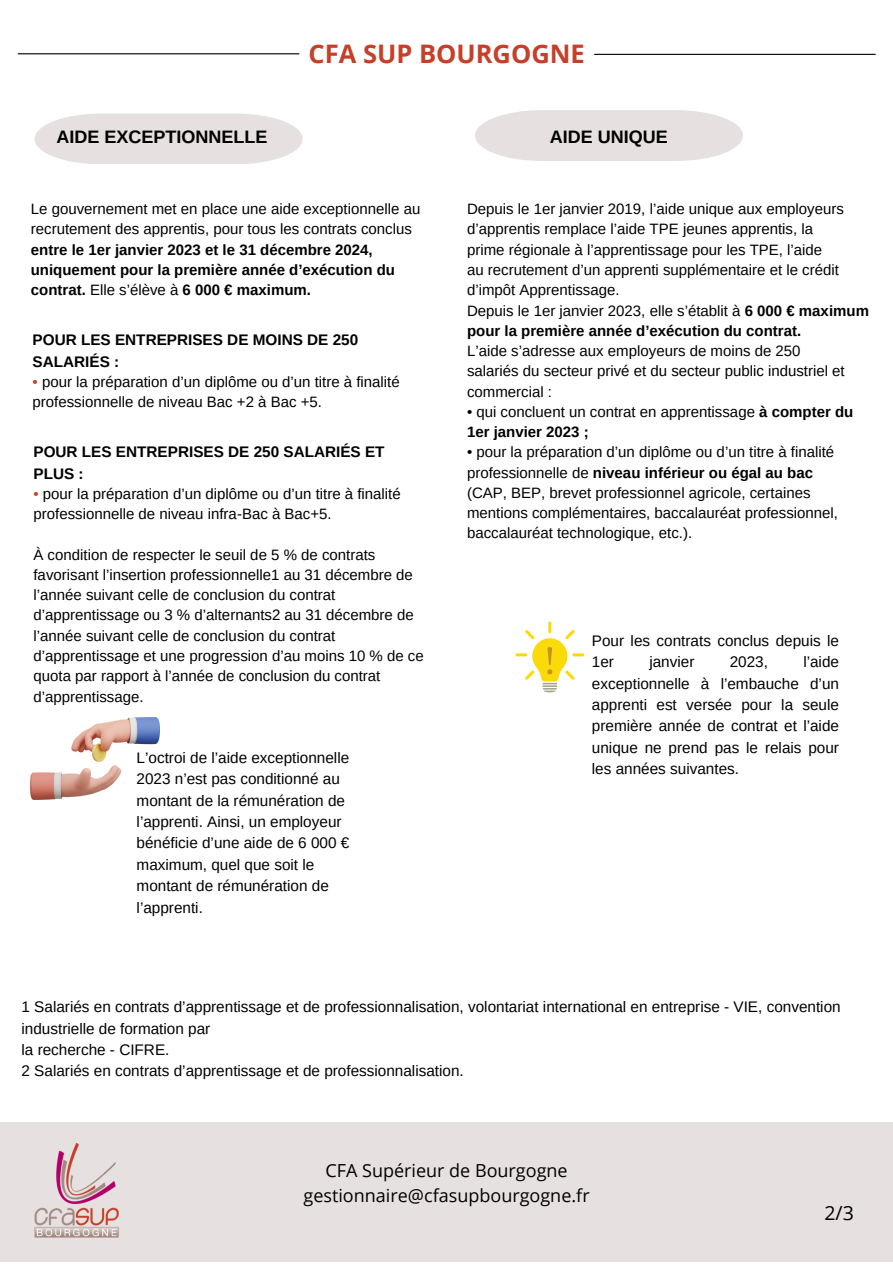
<style>
.page{position:relative;width:893px;height:1264px;background:#fff}
.page>*{position:absolute;margin:0;border:0;box-sizing:border-box;transform-origin:0 0}
.t1{font:700 25.5px "Open Sans";color:#c63f29}
.t2{font:19.5px "Open Sans";color:#000}
.t3{font:18px/24.8px "Open Sans";color:#000;text-align:center}
.t4{font:700 18px "Arimo";color:#000}
.t5{font:15.3px/21.3px "Arimo";color:#000}
.t6{font:700 15.3px "Arimo";color:#000}
.t7{font:15px/20.2px "Arimo";color:#000}
.t8{font:700 15px "Arimo";color:#000}
.s1{font-weight:700}
.s2{color:#c63f29}
.s3{font-weight:400}
</style>
<div class="page">
<svg style="left:35px;top:113px;width:267px;height:51px"></svg>
<svg style="left:475px;top:110px;width:268px;height:51px"></svg>
<hr style="left:18px;top:53px;width:281px;height:1px;background:#000">
<hr style="left:594px;top:54px;width:281px;height:1px;background:#000">
<div style="left:0;top:1121px;width:892px;height:140px;background:#e6e1e0"></div>
<img style="left:34px;top:1142px;width:85px;height:96px">
<img style="left:31px;top:717px;width:128px;height:82px">
<svg style="left:515px;top:621px;width:69px;height:71px"></svg>
<p class="t4" style="left:56px;top:127px;width:212px">AIDE EXCEPTIONNELLE</p>
<h2 class="t1" style="left:308px;top:36px;width:278px">CFA SUP BOURGOGNE</h2>
<p class="t4" style="left:550px;top:127px;width:119px">AIDE UNIQUE</p>
<p class="t7" style="left:31px;top:199px;width:391px">Le gouvernement met en place une aide exceptionnelle au recrutement des apprentis, pour tous les contrats conclus <span class="s1">entre le 1er janvier 2023 et le 31 décembre 2024, uniquement pour la première année d’exécution du contrat.</span> Elle s’élève à <span class="s1">6 000 € maximum.</span></p>
<p class="t6" style="left:33px;top:331px;width:327px">POUR LES ENTREPRISES DE MOINS DE 250</p>
<p class="t6" style="left:33px;top:353px;width:88px">SALARIÉS :</p>
<p class="t7" style="left:33px;top:371px;width:369px"><span class="s2">•</span> pour la préparation d’un diplôme ou d’un titre à finalité</p>
<p class="t7" style="left:33px;top:392px;width:291px">professionnelle de niveau Bac +2 à Bac +5.</p>
<p class="t6" style="left:33px;top:443px;width:352px">POUR LES ENTREPRISES DE 250 SALARIÉS ET</p>
<p class="t6" style="left:33px;top:465px;width:52px">PLUS :</p>
<p class="t7" style="left:33px;top:483px;width:369px"><span class="s2">•</span> pour la préparation d’un diplôme ou d’un titre à finalité</p>
<p class="t7" style="left:33px;top:504px;width:299px">professionnelle de niveau infra-Bac à Bac+5.</p>
<p class="t7" style="left:33px;top:544px;width:392px">À condition de respecter le seuil de 5 % de contrats favorisant l’insertion professionnelle1 au 31 décembre de l’année suivant celle de conclusion du contrat d’apprentissage ou 3 % d’alternants2 au 31 décembre de l’année suivant celle de conclusion du contrat d’apprentissage et une progression d’au moins 10 % de ce quota par rapport à l’année de conclusion du contrat d’apprentissage.</p>
<p class="t5" style="left:137px;top:746px;width:214px">L’octroi de l’aide exceptionnelle<br>2023 n’est pas conditionné au montant de la rémunération de</p>
<p class="t5" style="left:137px;top:811px;width:214px">l’apprenti. Ainsi, un employeur bénéficie d’une aide de 6 000 € maximum, quel que soit le montant de rémunération de l’apprenti.</p>
<p class="t7" style="left:467px;top:199px;width:378px">Depuis le 1er janvier 2019, l’aide unique aux employeurs</p>
<p class="t7" style="left:467px;top:219px;width:347px">d’apprentis remplace l’aide TPE jeunes apprentis, la</p>
<p class="t7" style="left:467px;top:239px;width:357px">prime régionale à l’apprentissage pour les TPE, l’aide</p>
<p class="t7" style="left:467px;top:260px;width:373px">au recrutement d’un apprenti supplémentaire et le crédit</p>
<p class="t7" style="left:467px;top:280px;width:154px">d’impôt Apprentissage.</p>
<p class="t7" style="left:467px;top:300px;width:403px">Depuis le 1er janvier 2023, elle s’établit à <span class="s1">6 000 € maximum</span></p>
<p class="t8" style="left:467px;top:322px;width:336px">pour la première année d’exécution du contrat.</p>
<p class="t7" style="left:467px;top:341px;width:335px">L’aide s’adresse aux employeurs de moins de 250</p>
<p class="t7" style="left:467px;top:361px;width:379px">salariés du secteur privé et du secteur public industriel et</p>
<p class="t7" style="left:467px;top:381px;width:86px">commercial :</p>
<p class="t7" style="left:467px;top:401px;width:388px">• qui concluent un contrat en apprentissage <span class="s1">à compter du</span></p>
<p class="t8" style="left:467px;top:423px;width:123px">1er janvier 2023 ;</p>
<p class="t7" style="left:467px;top:442px;width:369px">• pour la préparation d’un diplôme ou d’un titre à finalité</p>
<p class="t8" style="left:467px;top:464px;width:347px"><span class="s3">professionnelle de</span> niveau inférieur ou égal au bac</p>
<p class="t7" style="left:467px;top:482px;width:345px">(CAP, BEP, brevet professionnel agricole, certaines</p>
<p class="t7" style="left:467px;top:503px;width:372px">mentions complémentaires, baccalauréat professionnel,</p>
<p class="t7" style="left:467px;top:523px;width:227px">baccalauréat technologique, etc.).</p>
<p class="t5" style="left:592px;top:630px;width:249px">Pour les contrats conclus depuis le<br>1er</p>
<p class="t5" style="left:592px;top:651px;width:249px;text-align:justify;text-indent:211px">l’aide exceptionnelle à l’embauche d’un apprenti est versée pour la seule première année de contrat et l’aide unique ne prend pas le relais pour les années suivantes.</p>
<p class="t5" style="left:649px;top:651px;width:47px">janvier</p>
<p class="t5" style="left:729px;top:651px;width:40px">2023,</p>
<p class="t5" style="left:22px;top:996px;width:820px">1 Salariés en contrats d’apprentissage et de professionnalisation, volontariat international en entreprise - VIE, convention industrielle de formation par</p>
<p class="t5" style="left:22px;top:1039px;width:149px">la recherche - CIFRE.</p>
<p class="t5" style="left:22px;top:1060px;width:444px">2 Salariés en contrats d’apprentissage et de professionnalisation.</p>
<h3 class="t3" style="left:303px;top:1157px;width:287px">CFA Supérieur de Bourgogne gestionnaire@cfasupbourgogne.fr</h3>
<p class="t2" style="left:824px;top:1199px;width:31px">2/3</p>
</div>
